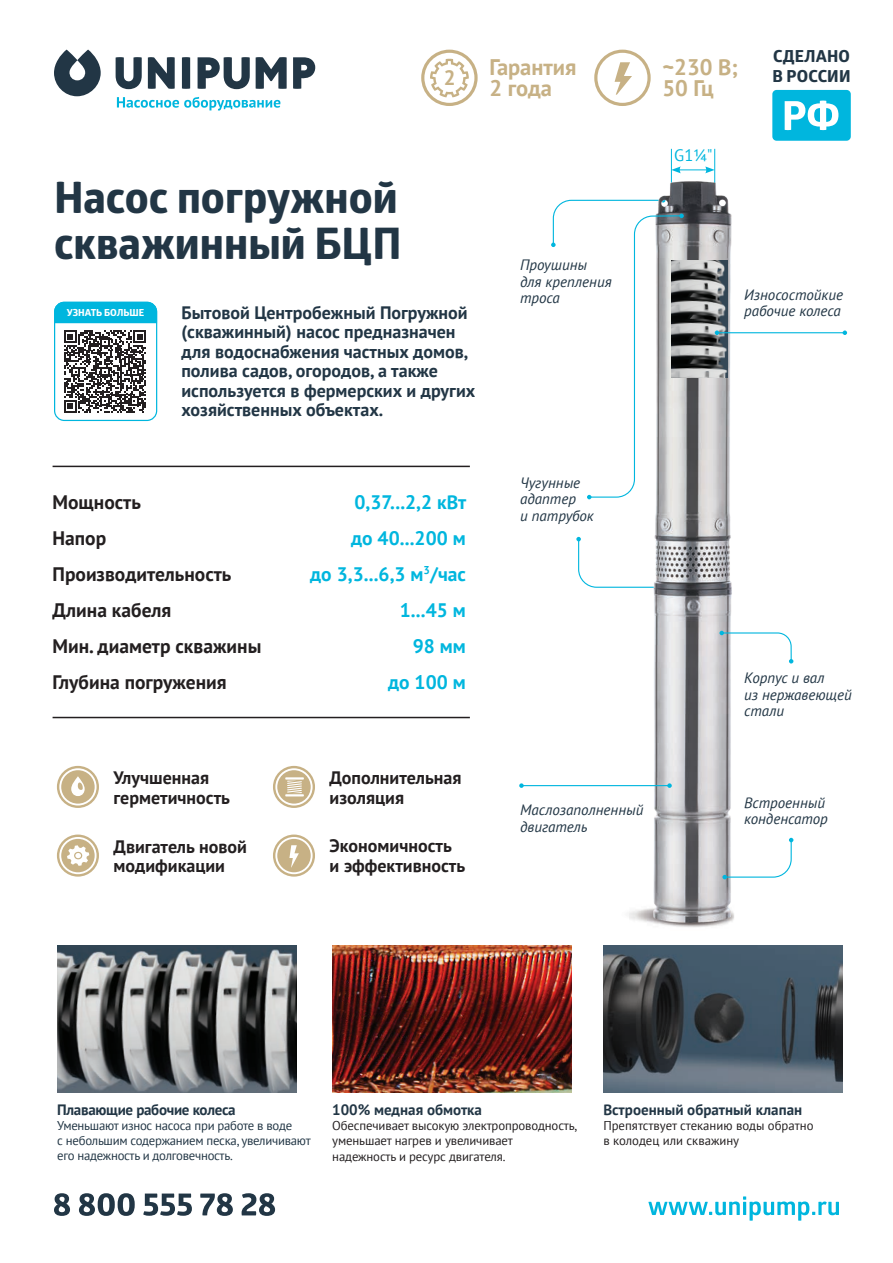
<style>
.page{position:relative;width:893px;height:1263px;background:#fff}
.page>*{position:absolute;margin:0;border:0;box-sizing:border-box;transform-origin:0 0}
.t1{font:700 43.5px "Globerx";color:#223645}
.t2{font:700 22.5px/21px "PT Sans";color:#c7b185}
.icons{font:700 20.7px "PT Sans";color:#c7b185}
.t3{font:700 19.5px "PT Sans";color:#231f20}
.t4{font:700 19.5px "PT Sans";color:#00b6de}
.intro{font:700 18px/19.5px "PT Sans";color:#223645}
.t5{font:700 18px/19.5px "PT Sans";color:#231f20}
.t6{font:700 16.65px "Globerx";letter-spacing:.01em;color:#223645}
.t7{font:16.5px "PT Sans";color:#00b6de}
.intro-2{font:italic 15px/16.5px "PT Sans";color:#223645}
.intro-3{font:700 15px "PT Sans";color:#223645}
.intro-4{font:700 15px "PT Sans";letter-spacing:-.02em;color:#223645}
.intro-5{font:12.75px/15.3px "PT Sans";letter-spacing:-.01em;color:#231f20}
.intro-6{font:12.75px/15px "PT Sans";letter-spacing:-.02em;color:#223645}
.t8{font:700 9.75px "Globerx";color:#fff}
.s1{font-family:"Glober"}
</style>
<div class="page">
<svg style="left:54px;top:50px;width:47px;height:46px"></svg>
<svg style="left:148px;top:57px;width:27px;height:32px"></svg>
<svg style="left:182px;top:57px;width:8px;height:32px"></svg>
<svg style="left:293px;top:57px;width:22px;height:32px"></svg>
<svg style="left:256px;top:57px;width:31px;height:32px"></svg>
<svg style="left:198px;top:57px;width:52px;height:32px"></svg>
<svg style="left:116px;top:57px;width:26px;height:32px"></svg>
<svg style="left:117px;top:97px;width:163px;height:14px"></svg>
<svg style="left:54px;top:1193px;width:16px;height:23px"></svg>
<svg style="left:79px;top:1193px;width:56px;height:23px"></svg>
<svg style="left:143px;top:1193px;width:49px;height:23px"></svg>
<svg style="left:200px;top:1193px;width:33px;height:23px"></svg>
<svg style="left:242px;top:1193px;width:33px;height:23px"></svg>
<svg style="left:648px;top:1196px;width:191px;height:25px"></svg>
<div style="left:54px;top:302px;width:103px;height:119px;border:1px solid #00b6de;border-radius:10px"></div>
<div style="left:54px;top:302px;width:103px;height:21px;background:#00b6de"></div>
<svg style="left:64px;top:330px;width:82px;height:83px"></svg>
<svg style="left:615px;top:62px;width:17px;height:33px"></svg>
<div style="left:421px;top:50px;width:57px;height:56px;border:3px solid #c7b185;border-radius:50%"></div>
<svg style="left:430px;top:59px;width:39px;height:38px"></svg>
<div style="left:594px;top:50px;width:57px;height:56px;border:3px solid #c7b185;border-radius:50%"></div>
<img style="left:332px;top:945px;width:240px;height:148px">
<img style="left:57px;top:945px;width:240px;height:148px">
<hr style="left:53px;top:717px;width:417px;height:1px;background:#231f20">
<hr style="left:53px;top:466px;width:417px;height:1px;background:#231f20">
<hr style="left:714px;top:149px;width:1px;height:42px;background:#00b6de">
<hr style="left:671px;top:149px;width:1px;height:50px;background:#00b6de">
<svg style="left:576px;top:537px;width:64px;height:51px"></svg>
<img style="left:640px;top:162px;width:106px;height:766px">
<img style="left:684px;top:260px;width:43px;height:118px">
<hr style="left:717px;top:332px;width:128px;height:1px;background:#00b6de">
<svg style="left:715px;top:330px;width:4px;height:5px"></svg>
<svg style="left:843px;top:330px;width:4px;height:5px"></svg>
<hr style="left:521px;top:785px;width:148px;height:1px;background:#00b6de">
<svg style="left:519px;top:783px;width:5px;height:5px"></svg>
<svg style="left:667px;top:783px;width:5px;height:5px"></svg>
<svg style="left:719px;top:631px;width:74px;height:32px"></svg>
<div style="left:772px;top:90px;width:79px;height:51px;background:#00b6de;border-radius:4px"></div>
<svg style="left:785px;top:101px;width:53px;height:29px"></svg>
<svg style="left:57px;top:766px;width:42px;height:42px"></svg>
<div style="left:59px;top:768px;width:38px;height:37px;border:2px solid #fff;border-radius:50%"></div>
<svg style="left:71px;top:776px;width:14px;height:20px"></svg>
<svg style="left:57px;top:834px;width:42px;height:43px"></svg>
<div style="left:59px;top:837px;width:38px;height:37px;border:2px solid #fff;border-radius:50%"></div>
<svg style="left:67px;top:845px;width:22px;height:21px"></svg>
<svg style="left:273px;top:766px;width:42px;height:42px"></svg>
<div style="left:275px;top:768px;width:38px;height:37px;border:2px solid #fff;border-radius:50%"></div>
<svg style="left:285px;top:777px;width:19px;height:19px"></svg>
<svg style="left:273px;top:834px;width:42px;height:43px"></svg>
<div style="left:275px;top:837px;width:38px;height:37px;border:2px solid #fff;border-radius:50%"></div>
<svg style="left:289px;top:845px;width:10px;height:22px"></svg>
<svg style="left:551px;top:198px;width:133px;height:301px"></svg>
<img style="left:603px;top:945px;width:240px;height:148px">
<svg style="left:722px;top:838px;width:71px;height:41px"></svg>
<p class="icons" style="left:444px;top:64px;width:13px">2</p>
<p class="t2" style="left:489px;top:57px;width:89px">Гарантия<br>2 года</p>
<p class="t2" style="left:662px;top:57px;width:77px">~230 В;</p>
<p class="t2" style="left:662px;top:78px;width:53px">50 Гц</p>
<p class="t7" style="left:674px;top:145px;width:40px">G1¼<span class="s1">"</span></p>
<p class="t6" style="left:773px;top:44px;width:79px">CДЕЛАНО</p>
<p class="t6" style="left:773px;top:64px;width:79px">В РОССИИ</p>
<p class="t1" style="left:54px;top:166px;width:345px">Насос погружной</p>
<p class="t1" style="left:54px;top:212px;width:349px">скважинный БЦП</p>
<p class="t8" style="left:67px;top:306px;width:79px">УЗНАТЬ БОЛЬШЕ</p>
<p class="intro" style="left:181px;top:302px;width:295px">Бытовой Центробежный Погружной (скважинный) насос предназначен для водоснабжения частных домов, полива садов, огородов, а также используется в фермерских и других хозяйственных объектах.</p>
<p class="t3" style="left:53px;top:489px;width:90px">Мощность</p>
<p class="t3" style="left:53px;top:525px;width:55px">Напор</p>
<p class="t3" style="left:53px;top:561px;width:180px">Производительность</p>
<p class="t3" style="left:53px;top:597px;width:120px">Длина кабеля</p>
<p class="t3" style="left:53px;top:633px;width:210px">Мин. диаметр скважины</p>
<p class="t3" style="left:53px;top:669px;width:176px">Глубина погружения</p>
<p class="t5" style="left:114px;top:768px;width:118px">Улучшенная герметичность</p>
<p class="t5" style="left:114px;top:836px;width:135px">Двигатель новой модификации</p>
<p class="t4" style="left:355px;top:489px;width:113px">0,37...2,2 кВт</p>
<p class="t4" style="left:351px;top:525px;width:116px">до 40...200 м</p>
<p class="t4" style="left:310px;top:561px;width:157px">до 3,3...6,3 м<sup>3</sup>/час</p>
<p class="t4" style="left:400px;top:597px;width:67px">1...45 м</p>
<p class="t4" style="left:413px;top:633px;width:55px">98 мм</p>
<p class="t4" style="left:388px;top:669px;width:79px">до 100 м</p>
<p class="t5" style="left:330px;top:768px;width:133px">Дополнительная изоляция</p>
<p class="t5" style="left:330px;top:836px;width:137px">Экономичность и эффективность</p>
<p class="intro-2" style="left:520px;top:257px;width:93px">Проушины для крепления троса</p>
<p class="intro-2" style="left:520px;top:474px;width:75px">Чугунные адаптер<br>и патрубок</p>
<p class="intro-2" style="left:520px;top:801px;width:125px">Маслозаполненный двигатель</p>
<p class="intro-2" style="left:744px;top:286px;width:101px">Износостойкие рабочие колеса</p>
<p class="intro-2" style="left:744px;top:669px;width:109px">Корпус и вал<br>из нержавеющей стали</p>
<p class="intro-2" style="left:744px;top:794px;width:85px">Встроенный конденсатор</p>
<p class="intro-4" style="left:57px;top:1099px;width:180px">Плавающие рабочие колеса</p>
<p class="intro-6" style="left:57px;top:1117px;width:255px">Уменьшают износ насоса при работе в воде<br>с небольшим содержанием песка, увеличивают его надежность и долговечность.</p>
<p class="intro-3" style="left:332px;top:1099px;width:151px">100% медная обмотка</p>
<p class="intro-5" style="left:332px;top:1117px;width:247px">Обеспечивает высокую электропроводность, уменьшает нагрев и увеличивает надежность и ресурс двигателя.</p>
<p class="intro-3" style="left:603px;top:1099px;width:200px">Встроенный обратный клапан</p>
<p class="intro-5" style="left:603px;top:1117px;width:212px">Препятствует стеканию воды обратно в колодец или скважину</p>
</div>
